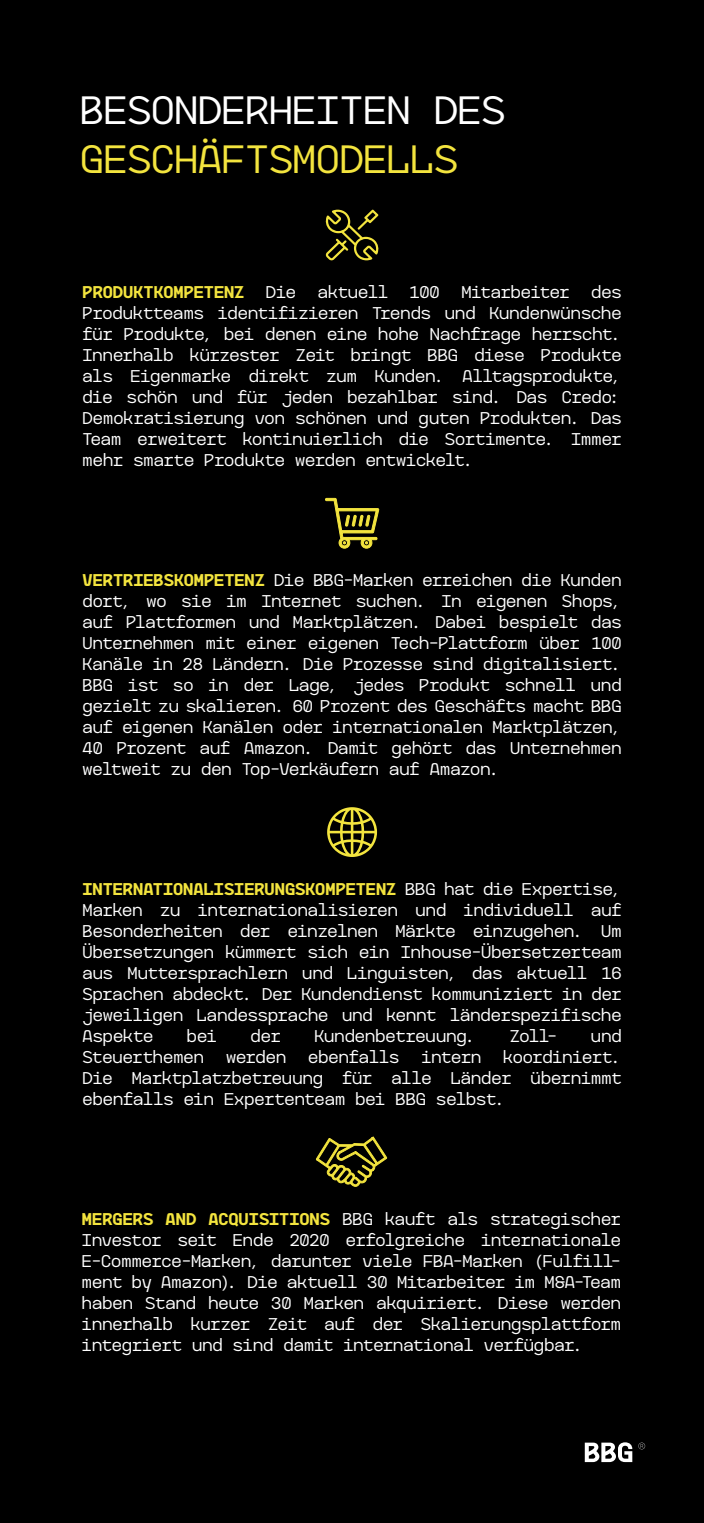
<style>
.page{position:relative;width:704px;height:1523px;background:#fff}
.page>*{position:absolute;margin:0;border:0;box-sizing:border-box;transform-origin:0 0}
.t1{font:40.62px "Brelin";color:#fff}
.t2{font:40.62px "Brelin";color:#f3e43e}
.t3{font:17.5px/21px "Brelin";letter-spacing:-.005em;color:#fff;text-align:justify}
.s1{font-weight:700;color:#f3e43e}
</style>
<div class="page">
<div style="left:0;top:0;width:703px;height:1522px;background:#000"></div>
<svg style="left:584px;top:1442px;width:48px;height:20px"></svg>
<svg style="left:638px;top:1442px;width:6px;height:7px"></svg>
<svg style="left:325px;top:210px;width:54px;height:50px"></svg>
<svg style="left:325px;top:497px;width:54px;height:51px"></svg>
<svg style="left:327px;top:807px;width:50px;height:50px"></svg>
<svg style="left:315px;top:1136px;width:72px;height:51px"></svg>
<h1 class="t1" style="left:80px;top:83px;width:426px">BESONDERHEITEN DES</h1>
<h1 class="t2" style="left:80px;top:132px;width:379px">GESCHÄFTSMODELLS</h1>
<p class="t3" style="left:82px;top:281px;width:540px"><span class="s1">PRODUKTKOMPETENZ</span> Die aktuell 100 Mitarbeiter des Produktteams identifizieren Trends und Kundenwünsche für Produkte, bei denen eine hohe Nachfrage herrscht.<br>Innerhalb kürzester Zeit bringt BBG diese Produkte als Eigenmarke direkt zum Kunden. Alltagsprodukte, die schön und für jeden bezahlbar sind. Das Credo:<br>Demokratisierung von schönen und guten Produkten. Das Team erweitert kontinuierlich die Sortimente. Immer mehr smarte Produkte werden entwickelt.</p>
<p class="t3" style="left:82px;top:569px;width:540px"><span class="s1">VERTRIEBSKOMPETENZ</span> Die BBG-Marken erreichen die Kunden dort, wo sie im Internet suchen. In eigenen Shops, auf Plattformen und Marktplätzen. Dabei bespielt das Unternehmen mit einer eigenen Tech-Plattform über 100<br>Kanäle in 28 Ländern. Die Prozesse sind digitalisiert.<br>BBG ist so in der Lage, jedes Produkt schnell und gezielt zu skalieren. 60 Prozent des Geschäfts macht BBG auf eigenen Kanälen oder internationalen Marktplätzen, 40 Prozent auf Amazon. Damit gehört das Unternehmen weltweit zu den Top-Verkäufern auf Amazon.</p>
<p class="t3" style="left:82px;top:877px;width:540px"><span class="s1">INTERNATIONALISIERUNGSKOMPETENZ</span> BBG hat die Expertise, Marken zu internationalisieren und individuell auf Besonderheiten der einzelnen Märkte einzugehen. Um Übersetzungen kümmert sich ein Inhouse-Übersetzerteam aus Muttersprachlern und Linguisten, das aktuell 16<br>Sprachen abdeckt. Der Kundendienst kommuniziert in der jeweiligen Landessprache und kennt länderspezifische Aspekte</p>
<p class="t3" style="left:187px;top:1024px;width:32px">bei</p>
<p class="t3" style="left:250px;top:1024px;width:32px">der</p>
<p class="t3" style="left:314px;top:1024px;width:163px">Kundenbetreuung.</p>
<p class="t3" style="left:509px;top:1024px;width:49px">Zoll-</p>
<p class="t3" style="left:590px;top:1024px;width:32px">und</p>
<p class="t3" style="left:82px;top:1045px;width:123px">Steuerthemen</p>
<p class="t3" style="left:226px;top:1045px;width:62px">werden</p>
<p class="t3" style="left:308px;top:1045px;width:92px">ebenfalls</p>
<p class="t3" style="left:421px;top:1045px;width:61px">intern</p>
<p class="t3" style="left:82px;top:1045px;width:540px;text-indent:420px">koordiniert.<br>Die Marktplatzbetreuung für alle Länder übernimmt ebenfalls ein Expertenteam bei BBG selbst.</p>
<p class="t3" style="left:82px;top:1207px;width:540px"><span class="s1">MERGERS AND ACQUISITIONS</span> BBG kauft als strategischer Investor seit Ende 2020 erfolgreiche internationale E-Commerce-Marken, darunter viele FBA-Marken (Fulfill&shy;ment by Amazon). Die aktuell 30 Mitarbeiter im M&amp;A-Team haben Stand heute 30 Marken akquiriert. Diese werden innerhalb kurzer Zeit auf der Skalierungsplattform integriert und sind damit international verfügbar.</p>
</div>
